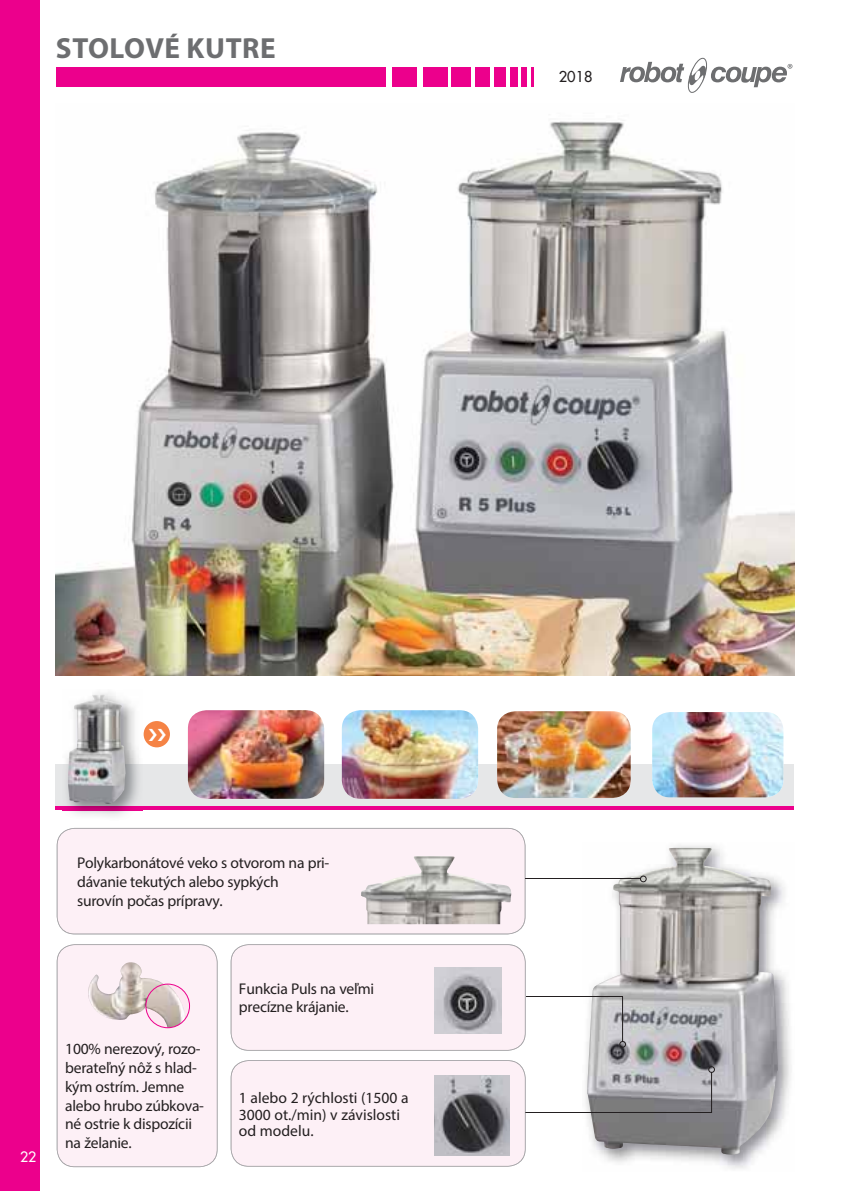
<style>
.page{position:relative;width:851px;height:1191px;background:#fff}
.page>*{position:absolute;margin:0;border:0;box-sizing:border-box;transform-origin:0 0}
.t1{font:700 29.2px "Myriad Pro";letter-spacing:.02em;color:#6d6e70}
.t2{font:15.6px/18.6px "Myriad Pro";letter-spacing:-.015em;color:#231f20}
.t3{font:14.6px "Futura";color:#231f20}
.t4{font:14px "Futura";color:#fff}
</style>
<div class="page">
<div style="left:0;top:0;width:40px;height:1191px;background:#ec008c"></div>
<div style="left:56px;top:67px;width:329px;height:19px;background:#ec008c"></div>
<div style="left:392px;top:67px;width:24px;height:19px;background:#ec008c"></div>
<div style="left:423px;top:67px;width:24px;height:19px;background:#ec008c"></div>
<div style="left:451px;top:67px;width:20px;height:19px;background:#ec008c"></div>
<div style="left:475px;top:67px;width:15px;height:19px;background:#ec008c"></div>
<div style="left:494px;top:67px;width:11px;height:19px;background:#ec008c"></div>
<div style="left:509px;top:67px;width:8px;height:19px;background:#ec008c"></div>
<div style="left:522px;top:67px;width:5px;height:19px;background:#ec008c"></div>
<hr style="left:531px;top:67px;width:3px;height:19px;background:#ec008c">
<svg style="left:620px;top:57px;width:172px;height:36px"></svg>
<div style="left:56px;top:764px;width:738px;height:43px;background:#e6e7e8"></div>
<hr style="left:55px;top:806px;width:739px;height:4px;background:#ec008c">
<img style="left:55px;top:121px;width:739px;height:555px">
<img style="left:188px;top:710px;width:136px;height:89px;border-radius:19px">
<img style="left:342px;top:710px;width:136px;height:89px;border-radius:19px">
<img style="left:497px;top:711px;width:133px;height:87px;border-radius:18px">
<img style="left:652px;top:712px;width:131px;height:85px;border-radius:18px">
<div style="left:144px;top:721px;width:26px;height:26px;background:#f58345;border-radius:50%"></div>
<img style="left:62px;top:693px;width:80px;height:124px">
<img style="left:68px;top:694px;width:57px;height:109px">
<img style="left:585px;top:845px;width:206px;height:324px">
<img style="left:587px;top:848px;width:190px;height:307px">
<hr style="left:525px;top:878px;width:115px;height:1px;background:#231f20">
<hr style="left:525px;top:996px;width:97px;height:1px;background:#231f20">
<hr style="left:622px;top:996px;width:1px;height:45px;background:#231f20">
<hr style="left:525px;top:1112px;width:186px;height:1px;background:#231f20">
<hr style="left:711px;top:1072px;width:1px;height:41px;background:#231f20">
<svg style="left:640px;top:876px;width:6px;height:6px"></svg>
<svg style="left:619px;top:1041px;width:6px;height:6px"></svg>
<svg style="left:708px;top:1066px;width:6px;height:6px"></svg>
<div style="left:57px;top:828px;width:468px;height:106px;background:#fdf0f6"></div>
<div style="left:230px;top:944px;width:295px;height:106px;background:#fdf0f6"></div>
<div style="left:230px;top:1060px;width:295px;height:106px;background:#fdf0f6"></div>
<div style="left:57px;top:944px;width:160px;height:223px;background:#fdf0f6"></div>
<img style="left:88px;top:962px;width:87px;height:59px">
<svg style="left:146px;top:984px;width:43px;height:43px"></svg>
<img style="left:146px;top:986px;width:39px;height:41px">
<div style="left:146px;top:983px;width:44px;height:45px;border:1px solid #ec008c;border-radius:50%"></div>
<img style="left:360px;top:856px;width:151px;height:68px">
<img style="left:434px;top:967px;width:67px;height:66px">
<img style="left:434px;top:1075px;width:75px;height:80px">
<h1 class="t1" style="left:56px;top:38px;width:221px">STOLOVÉ KUTRE</h1>
<p class="t3" style="left:558px;top:70px;width:35px">2018</p>
<p class="t4" style="left:20px;top:1149px;width:18px">22</p>
<p class="t2" style="left:77px;top:855px;width:254px">Polykarbonátové veko s otvorom na pri&shy;dávanie tekutých alebo sypkých surovín počas prípravy.</p>
<p class="t2" style="left:65px;top:1041px;width:140px">100% nerezový, rozo&shy;berateľný nôž s hlad&shy;kým ostrím. Jemne alebo hrubo zúbkova&shy;né ostrie k dispozícii na želanie.</p>
<p class="t2" style="left:239px;top:980px;width:137px">Funkcia Puls na veľmi precízne krájanie.</p>
<p class="t2" style="left:239px;top:1091px;width:171px;line-height:16.4px">1 alebo 2 rýchlosti (1500 a<br>3000 ot./min) v závislosti od modelu.</p>
</div>
